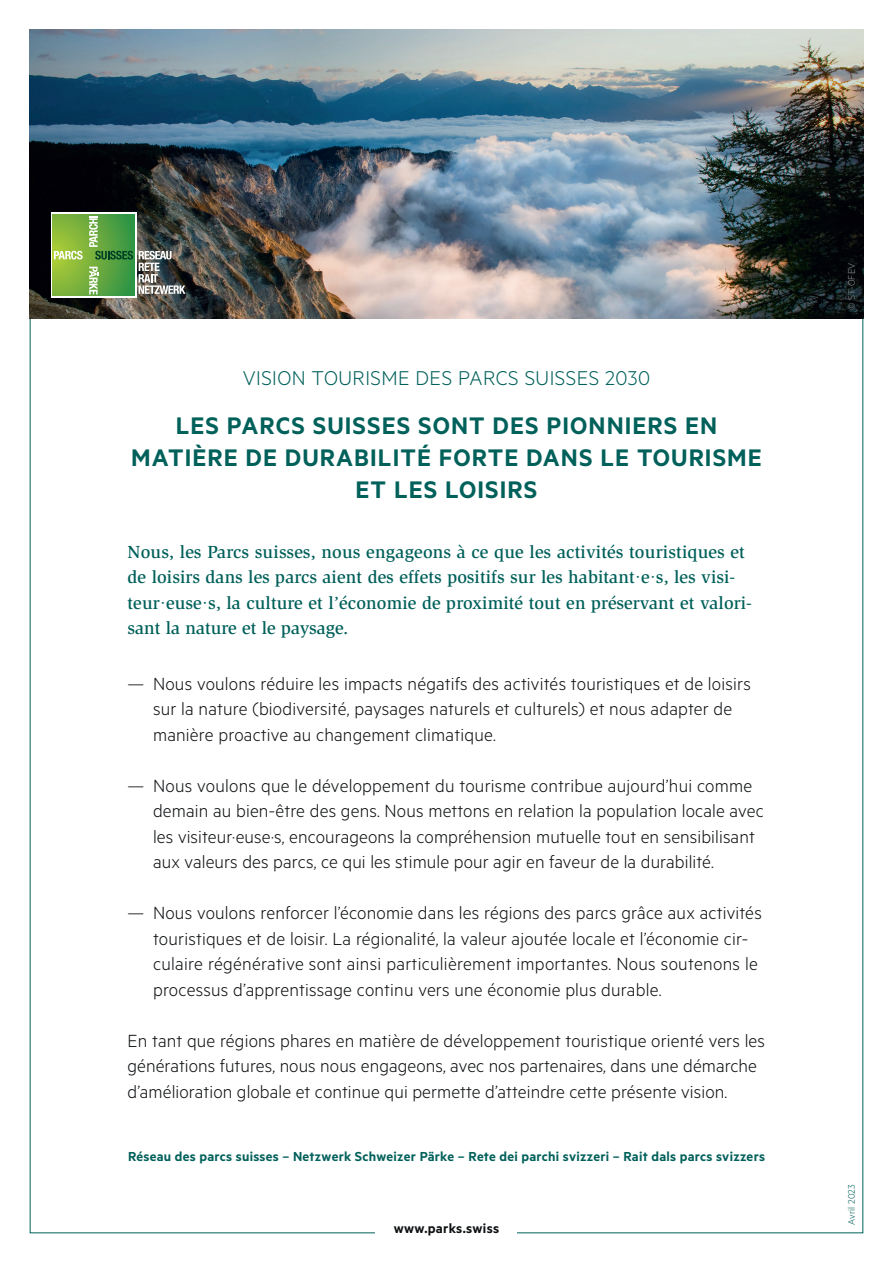
<style>
.page{position:relative;width:893px;height:1263px;background:#fff}
.page>*{position:absolute;margin:0;border:0;box-sizing:border-box;transform-origin:0 0}
.t1{font:600 27px/32.2px "Metric";letter-spacing:.04em;color:#00605a;text-align:center}
.t2{font:300 22.5px "Metric";letter-spacing:.02em;color:#00605a}
.t3{font:300 19.8px/25.5px "Metric";letter-spacing:.01em;color:#0d0f11}
.t4{font:500 18px/25.5px "Slimbach Std";letter-spacing:.005em;color:#00605a}
.t5{font:600 15px "Metric";letter-spacing:.02em;color:#0d0f11}
.t6{font:600 14.7px "Metric";letter-spacing:.02em;color:#00605a}
.t7{font:300 10.5px "Metric";letter-spacing:.01em;color:#00605a}
.t8{font:300 10.5px "Metric";letter-spacing:.01em;color:#909394}
</style>
<div class="page">
<img style="left:30px;top:30px;width:833px;height:289px">
<svg style="left:51px;top:213px;width:85px;height:85px"></svg>
<svg style="left:139px;top:251px;width:46px;height:43px;background:#7a7b78"></svg>
<svg style="left:53px;top:214px;width:81px;height:82px;background:#72af3e"></svg>
<svg style="left:89px;top:267px;width:9px;height:28px"></svg>
<svg style="left:54px;top:251px;width:29px;height:8px"></svg>
<svg style="left:89px;top:216px;width:44px;height:44px;background:#589e4e"></svg>
<p class="t2" style="left:243px;top:364px;width:409px">VISION TOURISME DES PARCS SUISSES 2030</p>
<h1 class="t1" style="left:131px;top:408px;width:632px">LES PARCS SUISSES SONT DES PIONNIERS EN<br>MATIÈRE DE DURABILITÉ FORTE DANS LE TOURISME<br>ET LES LOISIRS</h1>
<p class="t4" style="left:128px;top:539px;width:626px">Nous, les Parcs suisses, nous engageons à ce que les activités touristiques et de loisirs dans les parcs aient des effets positifs sur les habitant·e·s, les visi&shy;teur·euse·s, la culture et l’économie de proximité tout en préservant et valori&shy;sant la nature et le paysage.</p>
<p class="t3" style="left:153px;top:670px;width:599px;text-indent:-26px">— Nous voulons réduire les impacts négatifs des activités touristiques et de loisirs sur la nature (biodiversité, paysages naturels et culturels) et nous adapter de manière proactive au changement climatique.</p>
<p class="t3" style="left:153px;top:772px;width:612px;text-indent:-26px">— Nous voulons que le développement du tourisme contribue aujourd’hui comme demain au bien-être des gens. Nous mettons en relation la population locale avec les visiteur∙euse∙s, encourageons la compréhension mutuelle tout en sensibilisant aux valeurs des parcs, ce qui les stimule pour agir en faveur de la durabilité.</p>
<p class="t3" style="left:153px;top:899px;width:610px;text-indent:-26px">— Nous voulons renforcer l’économie dans les régions des parcs grâce aux activités touristiques et de loisir. La régionalité, la valeur ajoutée locale et l’économie cir&shy;culaire régénérative sont ainsi particulièrement importantes. Nous soutenons le processus d’apprentissage continu vers une économie plus durable.</p>
<p class="t3" style="left:128px;top:1027px;width:639px">En tant que régions phares en matière de développement touristique orienté vers les générations futures, nous nous engageons, avec nos partenaires, dans une démarche d’amélioration globale et continue qui permette d’atteindre cette présente vision.</p>
<p class="t6" style="left:128px;top:1147px;width:638px">Réseau des parcs suisses – Netzwerk Schweizer Pärke – Rete dei parchi svizzeri – Rait dals parcs svizzers</p>
<p class="t5" style="left:394px;top:1219px;width:107px">www.parks.swiss</p>
<p class="t8" style="left:845px;top:310px;width:49px;rotate:-90deg">© ST-OFEV</p>
<p class="t7" style="left:845px;top:1225px;width:42px;rotate:-90deg">Avril 2023</p>
</div>
